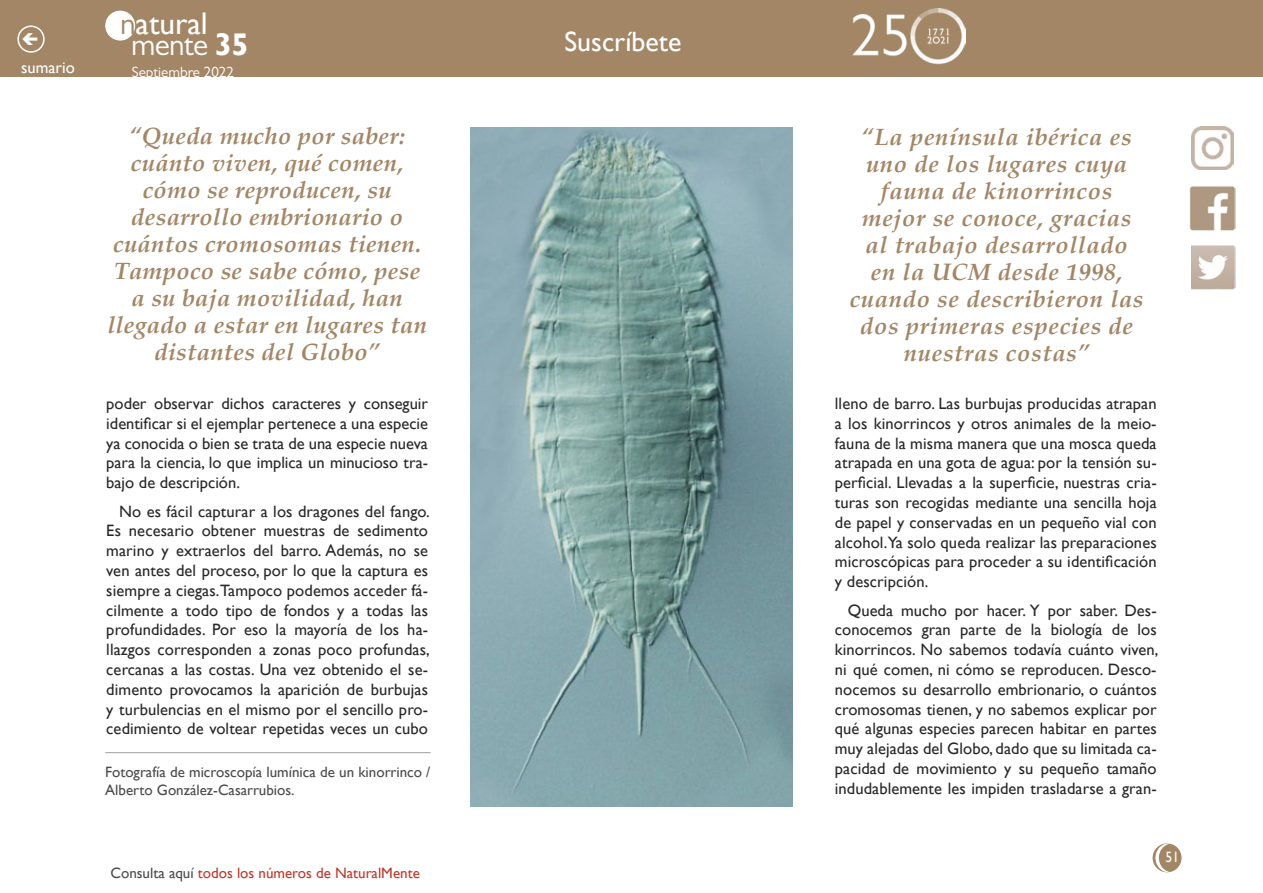
<style>
.page{position:relative;width:1263px;height:893px;background:#fff}
.page>*{position:absolute;margin:0;border:0;box-sizing:border-box;transform-origin:0 0}
.t1{font:31.35px "Gill Sans";color:#fff}
.t2{font:31.35px "Gill Sans MT Pro";letter-spacing:-.02em;color:#fff}
.t3{font:27.9px "Gill Sans";color:#fff}
.t4{font:italic 700 24px/27px "Palatino";letter-spacing:.01em;color:#a28666;text-align:center}
.t5{font:16.5px/19.8px "Gill Sans";letter-spacing:.005em;color:#282829;text-align:justify}
.t6{font:16.5px "Gill Sans";color:#fff}
.t7{font:15px/18px "Gill Sans";color:#4b4b4d}
.t8{font:15px "Gill Sans";color:#bd392b}
.t9{font:15px "Gill Sans MT Pro";color:#fff}
.t10{font:15px "Gill Sans";color:#fff;scale:.9 1}
.s1{font-family:"Gill Sans MT Pro";color:#a28666}
.s2{font-family:"Gill Sans";font-weight:700}
.s3{color:#4b4b4d}
</style>
<div class="page">
<div style="left:1153px;top:844px;width:28px;height:28px;background:#a28666;border-radius:50%"></div>
<div style="left:1152px;top:843px;width:29px;height:29px;border:2px solid #a28666;border-radius:50%"></div>
<div style="left:0;top:0;width:1263px;height:77px;background:#a28666"></div>
<div style="left:106px;top:11px;width:29px;height:29px;background:#fff;border-radius:50%"></div>
<div style="left:105px;top:11px;width:30px;height:30px;border:1px solid #fff;border-radius:50%"></div>
<svg style="left:1155px;top:843px;width:15px;height:29px"></svg>
<div style="left:17px;top:26px;width:28px;height:27px;border:2px solid #fff;border-radius:50%"></div>
<img style="left:1190px;top:186px;width:45px;height:44px">
<img style="left:1191px;top:246px;width:44px;height:44px">
<img style="left:1191px;top:127px;width:42px;height:42px">
<img style="left:853px;top:9px;width:112px;height:55px">
<img style="left:471px;top:128px;width:321px;height:678px">
<hr style="left:105px;top:752px;width:326px;height:1px;background:#9c9e9f">
<p class="t6" style="left:21px;top:58px;width:55px">sumario</p>
<h1 class="t1" style="left:120px;top:5px;width:89px"><span class="s1">n</span>atural</h1>
<h1 class="t2" style="left:131px;top:26px;width:119px">mente <span class="s2">35</span></h1>
<p class="t9" style="left:132px;top:63px;width:104px">Septiembre 2022</p>
<h3 class="t4" style="left:107px;top:123px;width:321px">“Queda mucho por saber: cuánto viven, qué comen, cómo se reproducen, su desarrollo embrionario o cuántos cromosomas tienen.<br>Tampoco se sabe cómo, pese a su baja movilidad, han llegado a estar en lugares tan distantes del Globo”</h3>
<p class="t5" style="left:106px;top:394px;width:323px">poder observar dichos caracteres y conseguir identificar si el ejemplar pertenece a una especie ya conocida o bien se trata de una especie nueva para la ciencia, lo que implica un minucioso tra&shy;bajo de descripción.</p>
<p class="t5" style="left:106px;top:501px;width:325px;text-indent:13px">No es fácil capturar a los dragones del fango.<br>Es necesario obtener muestras de sedimento marino y extraerlos del barro. Además, no se ven antes del proceso, por lo que la captura es siempre a ciegas.Tampoco podemos acceder fá&shy;cilmente a todo tipo de fondos y a todas las profundidades. Por eso la mayoría de los ha&shy;llazgos corresponden a zonas poco profundas, cercanas a las costas. Una vez obtenido el se&shy;dimento provocamos la aparición de burbujas y turbulencias en el mismo por el sencillo pro&shy;cedimiento de voltear repetidas veces un cubo</p>
<p class="t7" style="left:105px;top:763px;width:327px">Fotografía de microscopía lumínica de un kinorrinco /<br>Alberto González-Casarrubios.</p>
<p class="t8" style="left:110px;top:864px;width:311px"><span class="s3">Consulta aquí</span> todos los números de NaturalMente</p>
<h2 class="t3" style="left:564px;top:25px;width:118px">Suscríbete</h2>
<h3 class="t4" style="left:850px;top:124px;width:295px">“La península ibérica es uno de los lugares cuya fauna de kinorrincos mejor se conoce, gracias al trabajo desarrollado<br>en la UCM desde 1998, cuando se describieron las dos primeras especies de nuestras costas”</h3>
<p class="t5" style="left:835px;top:394px;width:323px">lleno de barro. Las burbujas producidas atrapan a los kinorrincos y otros animales de la meio&shy;fauna de la misma manera que una mosca queda atrapada en una gota de agua: por la tensión su&shy;perficial. Llevadas a la superficie, nuestras cria&shy;turas son recogidas mediante una sencilla hoja de papel y conservadas en un pequeño vial con alcohol.Ya solo queda realizar las preparaciones microscópicas para proceder a su identificación y descripción.</p>
<p class="t5" style="left:835px;top:600px;width:325px;text-indent:13px">Queda mucho por hacer. Y por saber. Des&shy;conocemos gran parte de la biología de los kinorrincos. No sabemos todavía cuánto viven, ni qué comen, ni cómo se reproducen. Desco&shy;nocemos su desarrollo embrionario, o cuántos cromosomas tienen, y no sabemos explicar por qué algunas especies parecen habitar en partes muy alejadas del Globo, dado que su limitada ca&shy;pacidad de movimiento y su pequeño tamaño indudablemente les impiden trasladarse a gran-</p>
<p class="t10" style="left:1165px;top:849px;width:16px">51</p>
</div>
